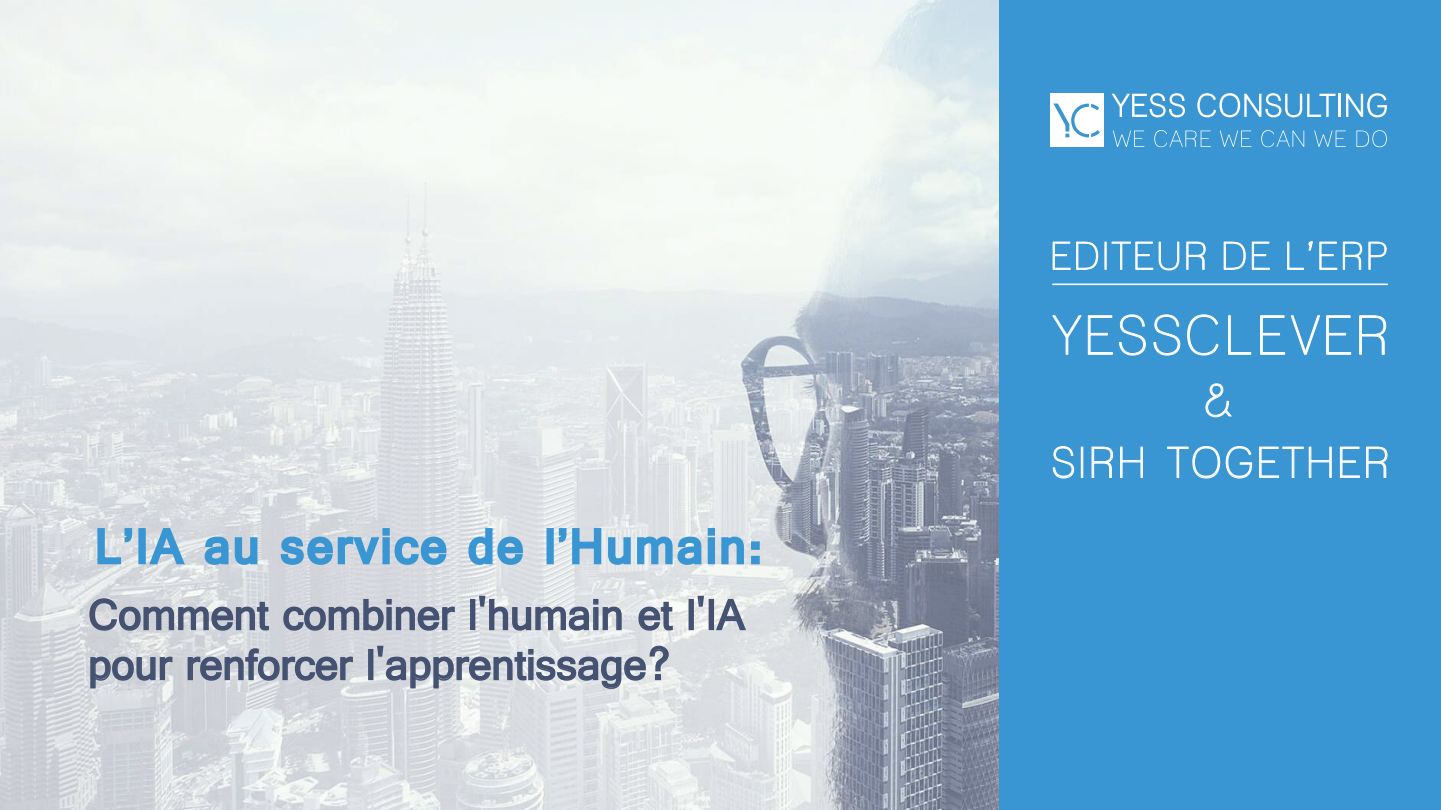
<style>
.page{position:relative;width:1441px;height:810px;background:#fff}
.page>*{position:absolute;margin:0;border:0;box-sizing:border-box;transform-origin:0 0}
.t1{font:50.25px "Gautami";letter-spacing:.06em;color:#3996d2}
.t2{font:45px/49.9px "Gautami";color:#445171}
.t3{font:condensed 44.55px "Lane";color:#fff}
.t4{font:condensed 41.85px "Lane";letter-spacing:.055em;color:#fff}
</style>
<div class="page">
<img style="left:0;top:0;width:999px;height:810px">
<div style="left:999px;top:0;width:441px;height:810px;background:#3996d2"></div>
<svg style="left:1052px;top:241px;width:46px;height:29px"></svg>
<div style="left:1104px;top:242px;width:2px;height:28px;background:#fff;border:1px solid #fff"></div>
<svg style="left:1111px;top:241px;width:68px;height:30px"></svg>
<svg style="left:1186px;top:241px;width:19px;height:29px"></svg>
<svg style="left:1223px;top:241px;width:22px;height:29px"></svg>
<svg style="left:1251px;top:241px;width:18px;height:29px"></svg>
<svg style="left:1287px;top:241px;width:99px;height:29px"></svg>
<hr style="left:1052px;top:284px;width:334px;height:1px;background:#fff">
<div style="left:1049px;top:94px;width:54px;height:53px;background:#fff"></div>
<svg style="left:1053px;top:104px;width:46px;height:33px"></svg>
<svg style="left:1111px;top:93px;width:73px;height:24px"></svg>
<svg style="left:1197px;top:93px;width:138px;height:25px"></svg>
<hr style="left:1338px;top:94px;width:2px;height:23px;background:#fff">
<svg style="left:1346px;top:93px;width:40px;height:25px"></svg>
<svg style="left:1113px;top:131px;width:31px;height:16px"></svg>
<svg style="left:1154px;top:130px;width:56px;height:17px"></svg>
<svg style="left:1220px;top:131px;width:31px;height:16px"></svg>
<svg style="left:1261px;top:130px;width:42px;height:17px"></svg>
<svg style="left:1314px;top:131px;width:31px;height:16px"></svg>
<svg style="left:1356px;top:130px;width:30px;height:17px"></svg>
<svg style="left:1052px;top:315px;width:60px;height:40px"></svg>
<svg style="left:1119px;top:314px;width:26px;height:42px"></svg>
<svg style="left:1153px;top:314px;width:27px;height:42px"></svg>
<svg style="left:1187px;top:314px;width:31px;height:42px"></svg>
<svg style="left:1228px;top:315px;width:23px;height:40px"></svg>
<svg style="left:1260px;top:315px;width:90px;height:40px"></svg>
<svg style="left:1359px;top:315px;width:27px;height:40px"></svg>
<svg style="left:1052px;top:446px;width:22px;height:33px"></svg>
<div style="left:1080px;top:447px;width:3px;height:31px;border:1px solid #fff"></div>
<svg style="left:1091px;top:446px;width:22px;height:32px"></svg>
<svg style="left:1120px;top:446px;width:23px;height:32px"></svg>
<svg style="left:1167px;top:446px;width:85px;height:33px"></svg>
<svg style="left:1259px;top:446px;width:72px;height:32px"></svg>
<svg style="left:1339px;top:446px;width:48px;height:32px"></svg>
<svg style="left:1205px;top:383px;width:27px;height:35px"></svg>
<svg style="left:96px;top:527px;width:38px;height:39px"></svg>
<div style="left:138px;top:528px;width:8px;height:36px;border:3px solid #3996d2"></div>
<svg style="left:147px;top:525px;width:40px;height:41px"></svg>
<svg style="left:203px;top:535px;width:56px;height:32px"></svg>
<svg style="left:279px;top:535px;width:102px;height:32px"></svg>
<div style="left:382px;top:537px;width:7px;height:27px;border:3px solid #3996d2"></div>
<div style="left:382px;top:528px;width:7px;height:8px;border:3px solid #3996d2"></div>
<svg style="left:392px;top:535px;width:56px;height:32px"></svg>
<svg style="left:466px;top:527px;width:58px;height:40px"></svg>
<div style="left:546px;top:528px;width:7px;height:36px;border:3px solid #3996d2"></div>
<svg style="left:557px;top:527px;width:145px;height:40px"></svg>
<div style="left:707px;top:537px;width:7px;height:27px;border:3px solid #3996d2"></div>
<div style="left:707px;top:528px;width:7px;height:8px;border:3px solid #3996d2"></div>
<svg style="left:719px;top:535px;width:42px;height:31px"></svg>
<svg style="left:89px;top:597px;width:181px;height:35px"></svg>
<svg style="left:282px;top:598px;width:174px;height:34px"></svg>
<div style="left:470px;top:599px;width:5px;height:31px;border:2px solid #445171"></div>
<svg style="left:478px;top:595px;width:144px;height:37px"></svg>
<svg style="left:637px;top:601px;width:36px;height:31px"></svg>
<div style="left:688px;top:599px;width:5px;height:31px;border:2px solid #445171"></div>
<svg style="left:696px;top:595px;width:8px;height:12px"></svg>
<div style="left:708px;top:599px;width:6px;height:31px;border:2px solid #445171"></div>
<svg style="left:714px;top:598px;width:33px;height:33px"></svg>
<svg style="left:90px;top:656px;width:83px;height:33px"></svg>
<svg style="left:187px;top:647px;width:167px;height:35px"></svg>
<div style="left:368px;top:649px;width:5px;height:31px;border:2px solid #445171"></div>
<svg style="left:376px;top:645px;width:293px;height:45px"></svg>
<p class="t1" style="left:95px;top:516px;width:668px">L’IA au service de l’Humain:</p>
<p class="t2" style="left:88px;top:589px;width:658px">Comment combiner l'humain et l'IA pour renforcer l'apprentissage?</p>
<p class="t3" style="left:1203px;top:373px;width:29px">&amp;</p>
<p class="t4" style="left:1051px;top:437px;width:339px">SIRH TOGETHER</p>
</div>
